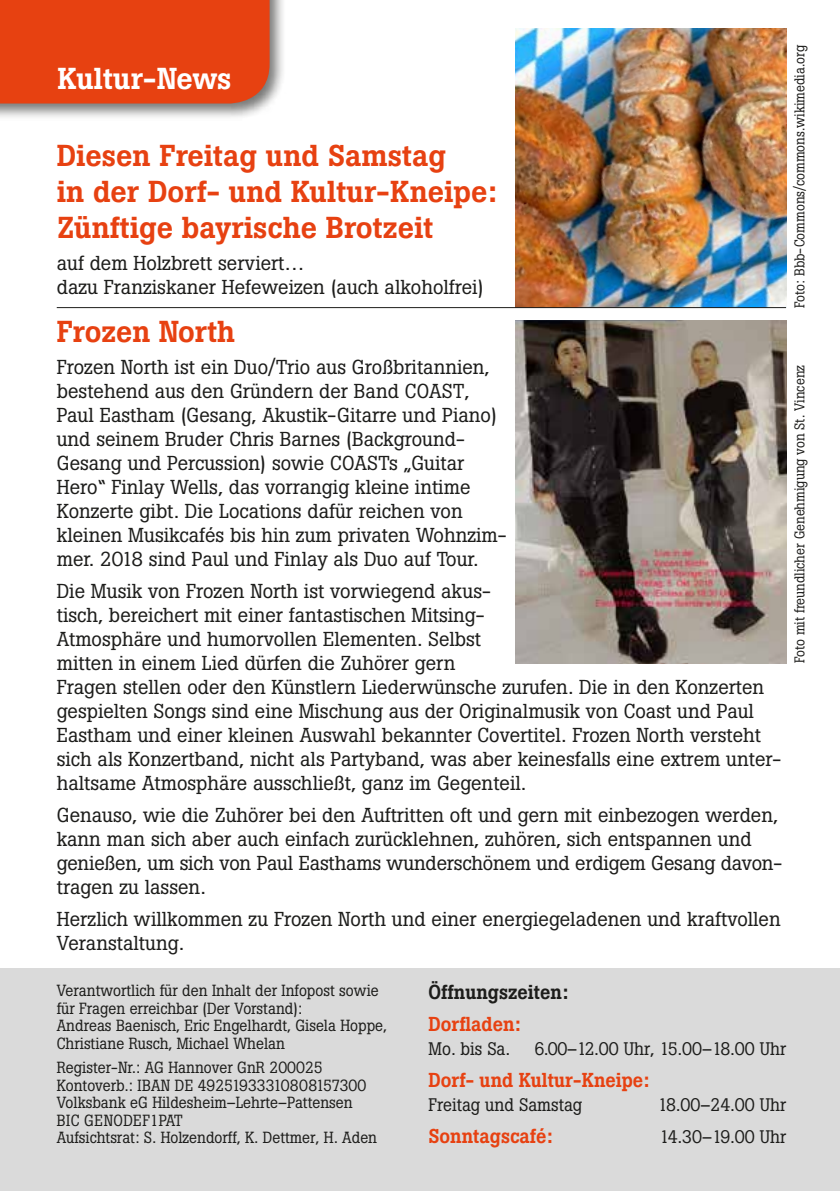
<style>
.page{position:relative;width:840px;height:1191px;background:#fff}
.page>*{position:absolute;margin:0;border:0;box-sizing:border-box;transform-origin:0 0}
.t1{font:500 30px/36px "Boton";color:#e74111}
.t2{font:500 30px "Boton";color:#fff}
.t3{font:20px/24px "Boton";color:#1d1d1b}
.t4{font:500 20px "Boton";color:#e74111;scale:.95 1}
.t5{font:500 20px "Boton";color:#1d1d1b;scale:.95 1}
.t6{font:18px "Boton";color:#1d1d1b;scale:.95 1}
.t7{font:16px/17.6px "Boton";color:#1d1d1b;scale:.95 1}
.t8{font:14px "Boton";color:#1d1d1b;scale:.94 1}
</style>
<div class="page">
<div style="left:0;top:968px;width:839px;height:223px;background:#dadada"></div>
<img style="left:515px;top:320px;width:270px;height:343px">
<div style="left:0;top:0;width:286px;height:120px;background:#1d1d1b;opacity:.6"></div>
<div style="left:0;top:0;width:269px;height:103px;background:#e74111"></div>
<img style="left:515px;top:28px;width:270px;height:279px">
<hr style="left:57px;top:307px;width:728px;height:1px;background:#1d1d1b">
<h1 class="t2" style="left:58px;top:61px;width:175px">Kultur-News</h1>
<h1 class="t1" style="left:57px;top:138px;width:442px">Diesen Freitag und Samstag<br>in der Dorf- und Kultur-Kneipe:<br>Zünftige bayrische Brotzeit</h1>
<p class="t3" style="left:57px;top:251px;width:428px">auf dem Holzbrett serviert…<br>dazu Franziskaner Hefeweizen (auch alkoholfrei)</p>
<h1 class="t1" style="left:57px;top:313px;width:180px">Frozen North</h1>
<p class="t3" style="left:57px;top:355px;width:451px">Frozen North ist ein Duo/Trio aus Großbritannien, bestehend aus den Gründern der Band COAST, Paul Eastham (Gesang, Akustik-Gitarre und Piano) und seinem Bruder Chris Barnes (Background-Gesang und Percussion) sowie COASTs „Guitar Hero“ Finlay Wells, das vorrangig kleine intime Konzerte gibt. Die Locations dafür reichen von kleinen Musikcafés bis hin zum privaten Wohnzim&shy;mer. 2018 sind Paul und Finlay als Duo auf Tour.</p>
<p class="t3" style="left:57px;top:579px;width:725px">Die Musik von Frozen North ist vorwiegend akus-<br>tisch, bereichert mit einer fantastischen Mitsing-<br>Atmosphäre und humorvollen Elementen. Selbst<br>mitten in einem Lied dürfen die Zuhörer gern<br>Fragen stellen oder den Künstlern Liederwünsche zurufen. Die in den Konzerten gespielten Songs sind eine Mischung aus der Originalmusik von Coast und Paul Eastham und einer kleinen Auswahl bekannter Covertitel. Frozen North versteht sich als Konzertband, nicht als Partyband, was aber keinesfalls eine extrem unter&shy;haltsame Atmosphäre ausschließt, ganz im Gegenteil.</p>
<p class="t3" style="left:57px;top:803px;width:726px">Genauso, wie die Zuhörer bei den Auftritten oft und gern mit einbezogen werden, kann man sich aber auch einfach zurücklehnen, zuhören, sich entspannen und genießen, um sich von Paul Easthams wunderschönem und erdigem Gesang davon&shy;tragen zu lassen.</p>
<p class="t3" style="left:57px;top:907px;width:725px">Herzlich willkommen zu Frozen North und einer energiegeladenen und kraftvollen<br>Veranstaltung.</p>
<p class="t8" style="left:790px;top:307px;width:281px;rotate:-90deg">Foto: Bbb-Commons/commons.wikimedia.org</p>
<p class="t8" style="left:790px;top:663px;width:319px;rotate:-90deg">Foto mit freundlicher Genehmigung von St. Vincenz</p>
<p class="t7" style="left:57px;top:981px;width:349px">Verantwortlich für den Inhalt der Infopost sowie für Fragen erreichbar (Der Vorstand):<br>Andreas Baenisch, Eric Engelhardt, Gisela Hoppe, Christiane Rusch, Michael Whelan</p>
<p class="t7" style="left:57px;top:1058px;width:338px">Register-Nr.: AG Hannover GnR 200025<br>Kontoverb.: IBAN DE 49251933310808157300<br>Volksbank eG Hildesheim–Lehrte–Pattensen BIC GENODEF1PAT<br>Aufsichtsrat: S. Holzendorff, K. Dettmer, H. Aden</p>
<p class="t5" style="left:428px;top:980px;width:149px">Öffnungszeiten:</p>
<p class="t4" style="left:428px;top:1012px;width:99px">Dorfladen:</p>
<p class="t6" style="left:428px;top:1038px;width:87px">Mo. bis Sa.</p>
<p class="t6" style="left:534px;top:1038px;width:266px">6.00–12.00 Uhr, 15.00–18.00 Uhr</p>
<p class="t4" style="left:428px;top:1068px;width:234px">Dorf- und Kultur-Kneipe:</p>
<p class="t6" style="left:428px;top:1094px;width:163px">Freitag und Samstag</p>
<p class="t6" style="left:657px;top:1094px;width:136px">18.00–24.00 Uhr</p>
<p class="t4" style="left:428px;top:1124px;width:132px">Sonntagscafé:</p>
<p class="t6" style="left:659px;top:1126px;width:135px">14.30–19.00 Uhr</p>
</div>
